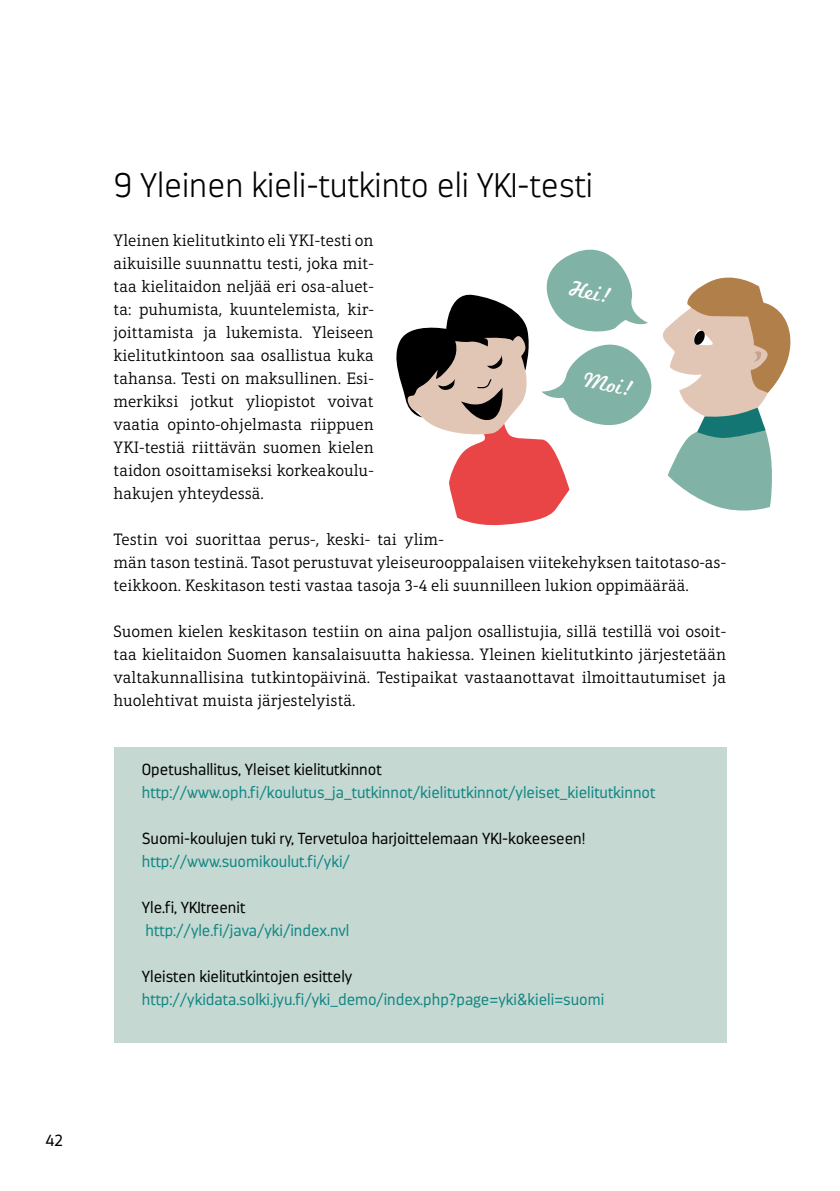
<style>
.page{position:relative;width:840px;height:1191px;background:#fff}
.page>*{position:absolute;margin:0;border:0;box-sizing:border-box;transform-origin:0 0}
.t1{font:200 34px "Darwin";color:#000}
.t2{font:22.4px "Marketing Script";color:#fff}
.t3{font:300 16.8px/23px "Aptifer Slab LT Pro";color:#000;text-align:justify}
.t4{font:300 16px "Darwin";color:#108683}
.t5{font:300 16px "Darwin";color:#000}
</style>
<div class="page">
<div style="left:113px;top:747px;width:613px;height:295px;background:#c5d8d2"></div>
<svg style="left:396px;top:249px;width:395px;height:277px"></svg>
<p class="t5" style="left:45px;top:1131px;width:19px">42</p>
<h1 class="t1" style="left:113px;top:165px;width:480px">9 Yleinen kieli-tutkinto eli YKI-testi</h1>
<p class="t3" style="left:113px;top:229px;width:262px">Yleinen kielitutkinto eli YKI-testi on aikuisille suunnattu testi, joka mit&shy;taa kielitaidon neljää eri osa-aluet&shy;ta: puhumista, kuuntelemista, kir&shy;joittamista ja lukemista. Yleiseen kielitutkintoon saa osallistua kuka tahansa. Testi on maksullinen. Esi&shy;merkiksi jotkut yliopistot voivat vaatia opinto-ohjelmasta riippuen YKI-testiä riittävän suomen kielen taidon osoittamiseksi korkeakoulu&shy;hakujen yhteydessä.</p>
<p class="t3" style="left:113px;top:528px;width:613px;text-align:left">Testin voi suorittaa perus-, keski- tai ylim-<br>män tason testinä. Tasot perustuvat yleiseurooppalaisen viitekehyksen taitotaso-as&shy;teikkoon. Keskitason testi vastaa tasoja 3-4 eli suunnilleen lukion oppimäärää.</p>
<p class="t3" style="left:113px;top:620px;width:614px">Suomen kielen keskitason testiin on aina paljon osallistujia, sillä testillä voi osoit&shy;taa kielitaidon Suomen kansalaisuutta hakiessa. Yleinen kielitutkinto järjestetään valtakunnallisina tutkintopäivinä. Testipaikat vastaanottavat ilmoittautumiset ja huolehtivat muista järjestelyistä.</p>
<h2 class="t2" style="left:572px;top:275px;width:44px;rotate:12deg">Hei!</h2>
<h2 class="t2" style="left:586px;top:366px;width:52px;rotate:12deg">Moi!</h2>
<p class="t5" style="left:142px;top:760px;width:241px">Opetushallitus, Yleiset kielitutkinnot</p>
<p class="t4" style="left:142px;top:783px;width:515px">http://www.oph.fi/koulutus_ja_tutkinnot/kielitutkinnot/yleiset_kielitutkinnot</p>
<p class="t5" style="left:142px;top:829px;width:445px">Suomi-koulujen tuki ry, Tervetuloa harjoittelemaan YKI-kokeeseen!</p>
<p class="t4" style="left:142px;top:852px;width:209px">http://www.suomikoulut.fi/yki/</p>
<p class="t5" style="left:142px;top:898px;width:105px">Yle.fi, YKItreenit</p>
<p class="t4" style="left:145px;top:921px;width:205px">http://yle.fi/java/yki/index.nvl</p>
<p class="t5" style="left:142px;top:967px;width:212px">Yleisten kielitutkintojen esittely</p>
<p class="t4" style="left:142px;top:990px;width:463px">http://ykidata.solki.jyu.fi/yki_demo/index.php?page=yki&amp;kieli=suomi</p>
</div>
